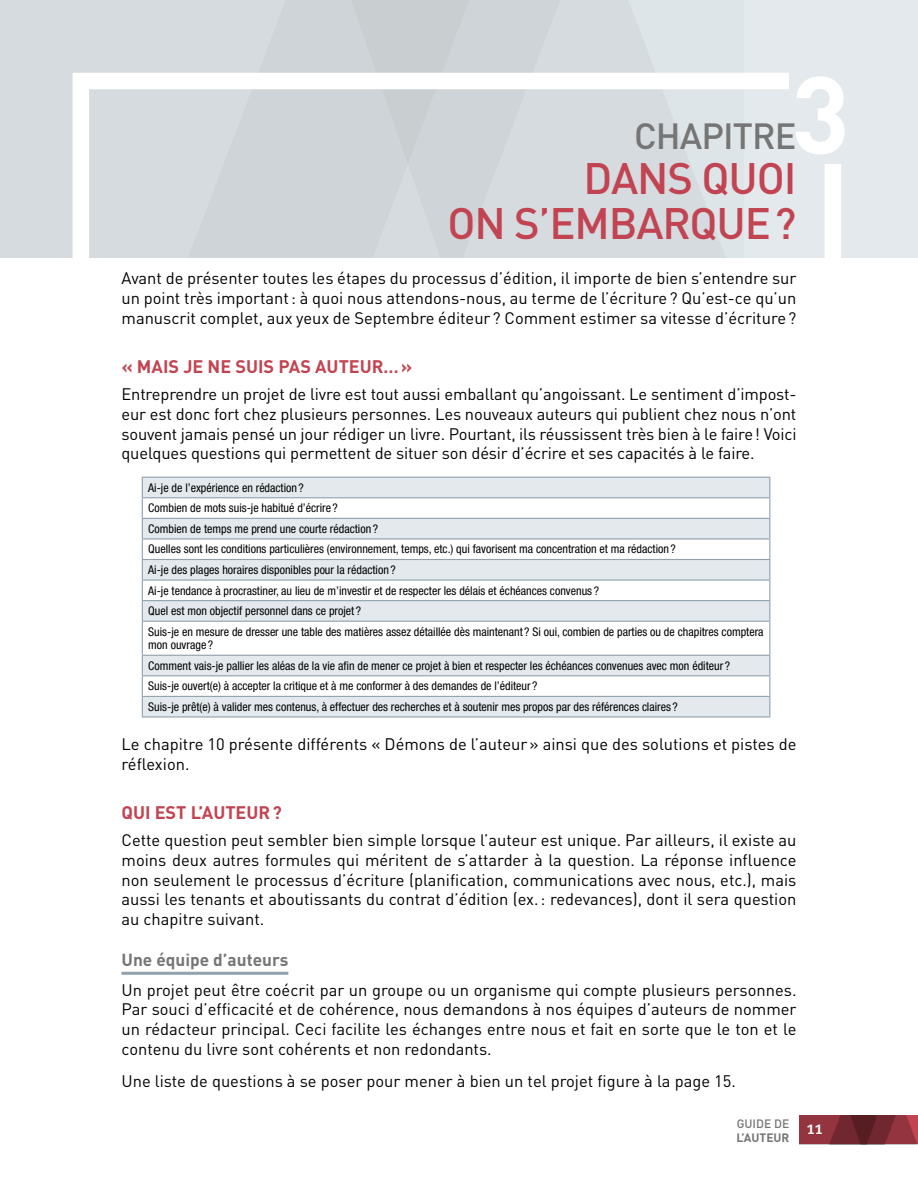
<style>
.page{position:relative;width:918px;height:1188px;background:#fff}
.page>*{position:absolute;margin:0;border:0;box-sizing:border-box;transform-origin:0 0}
.t1{font:700 108px "DIN Offc";color:#fff}
.t2{font:500 43.5px/45px "DIN Offc";letter-spacing:-.025em;color:#c24452;text-align:right}
.t3{font:500 36px "DIN Offc";letter-spacing:-.025em;color:#747574}
.t4{font:700 18px "DIN Offc";color:#c24452}
.t5{font:700 17.25px "DIN Offc";color:#747574}
.t6{font:16.5px/19.8px "DIN Offc";color:#000;text-align:justify}
.t7{font:800 13.5px "Caecilia LT Std";color:#fff}
.t8{font:condensed 12px/20.5px "Helvetica Neue LT Std";color:#000}
.t9{font:700 12px "DIN Offc";color:#747574}
.t10{font:500 12px "DIN Offc";color:#747574}
</style>
<div class="page">
<svg style="left:799px;top:1116px;width:119px;height:28px"></svg>
<div style="left:0;top:0;width:918px;height:257px;background:#e3e9ec"></div>
<div style="left:0;top:0;width:175px;height:257px;background:#d5dbde"></div>
<svg style="left:594px;top:0;width:131px;height:257px;fill:#d5dbde"></svg>
<div style="left:175px;top:0;width:419px;height:257px;background:#ced4d7"></div>
<div style="left:73px;top:73px;width:768px;height:268px;border:16px solid #fff"></div>
<div style="left:789px;top:71px;width:61px;height:93px;background:#e3e9ec"></div>
<hr style="left:122px;top:972px;width:166px;height:3px;background:#92a1ac">
<svg style="left:143px;top:478px;width:626px;height:238px;fill:#e3e9ec"></svg>
<hr style="left:142px;top:477px;width:628px;height:1px;background:#92a1ac">
<hr style="left:142px;top:497px;width:628px;height:1px;background:#92a1ac">
<hr style="left:142px;top:518px;width:628px;height:1px;background:#92a1ac">
<hr style="left:142px;top:538px;width:628px;height:1px;background:#92a1ac">
<hr style="left:142px;top:559px;width:628px;height:1px;background:#92a1ac">
<hr style="left:142px;top:580px;width:628px;height:1px;background:#92a1ac">
<hr style="left:142px;top:600px;width:628px;height:1px;background:#92a1ac">
<svg style="left:142px;top:478px;width:1px;height:143px"></svg>
<svg style="left:769px;top:478px;width:1px;height:143px"></svg>
<hr style="left:142px;top:621px;width:628px;height:1px;background:#92a1ac">
<hr style="left:142px;top:622px;width:1px;height:33px;background:#92a1ac">
<hr style="left:769px;top:622px;width:1px;height:33px;background:#92a1ac">
<hr style="left:142px;top:655px;width:628px;height:1px;background:#92a1ac">
<hr style="left:142px;top:675px;width:628px;height:1px;background:#92a1ac">
<hr style="left:142px;top:696px;width:628px;height:1px;background:#92a1ac">
<svg style="left:142px;top:656px;width:1px;height:60px"></svg>
<svg style="left:769px;top:656px;width:1px;height:60px"></svg>
<hr style="left:142px;top:716px;width:628px;height:2px;background:#92a1ac">
<h1 class="t1" style="left:791px;top:44px;width:60px">3</h1>
<h3 class="t3" style="left:634px;top:113px;width:164px">CHAPITRE</h3>
<h2 class="t2" style="left:448px;top:154px;width:350px">DANS QUOI<br>ON S’EMBARQUE?</h2>
<p class="t6" style="left:122px;top:268px;width:677px">Avant de présenter toutes les étapes du processus d’édition, il importe de bien s’entendre sur un point très important: à quoi nous attendons-nous, au terme de l’écriture? Qu’est-ce qu’un manuscrit complet, aux yeux de Septembre éditeur ? Comment estimer sa vitesse d’écriture?</p>
<p class="t4" style="left:122px;top:354px;width:292px">« MAIS JE NE SUIS PAS AUTEUR…»</p>
<p class="t6" style="left:122px;top:384px;width:677px">Entreprendre un projet de livre est tout aussi emballant qu’angoissant. Le sentiment d’impost&shy;eur est donc fort chez plusieurs personnes. Les nouveaux auteurs qui publient chez nous n’ont souvent jamais pensé un jour rédiger un livre. Pourtant, ils réussissent très bien à le faire! Voici quelques questions qui permettent de situer son désir d’écrire et ses capacités à le faire.</p>
<p class="t8" style="left:148px;top:477px;width:617px">Ai-je de l’expérience en rédaction ?<br>Combien de mots suis-je habitué d’écrire ?<br>Combien de temps me prend une courte rédaction ?<br>Quelles sont les conditions particulières (environnement, temps, etc.) qui favorisent ma concentration et ma rédaction ?<br>Ai-je des plages horaires disponibles pour la rédaction ?<br>Ai-je tendance à procrastiner, au lieu de m’investir et de respecter les délais et échéances convenus ?<br>Quel est mon objectif personnel dans ce projet ?<br>Suis-je en mesure de dresser une table des matières assez détaillée dès maintenant ? Si oui, combien de parties ou de chapitres comptera</p>
<p class="t8" style="left:148px;top:635px;width:583px">mon ouvrage ?<br>Comment vais-je pallier les aléas de la vie afin de mener ce projet à bien et respecter les échéances convenues avec mon éditeur ?<br>Suis-je ouvert(e) à accepter la critique et à me conformer à des demandes de l’éditeur ?<br>Suis-je prêt(e) à valider mes contenus, à effectuer des recherches et à soutenir mes propos par des références claires ?</p>
<p class="t6" style="left:122px;top:734px;width:676px">Le chapitre 10 présente différents « Démons de l’auteur» ainsi que des solutions et pistes de réflexion.</p>
<p class="t4" style="left:122px;top:800px;width:162px">QUI EST L’AUTEUR?</p>
<p class="t6" style="left:122px;top:830px;width:677px">Cette question peut sembler bien simple lorsque l’auteur est unique. Par ailleurs, il existe au moins deux autres formules qui méritent de s’attarder à la question. La réponse influence non seulement le processus d’écriture (planification, communications avec nous, etc.), mais aussi les tenants et aboutissants du contrat d’édition (ex.: redevances), dont il sera question au chapitre suivant.</p>
<p class="t5" style="left:122px;top:949px;width:168px">Une équipe d’auteurs</p>
<p class="t6" style="left:122px;top:980px;width:677px">Un projet peut être coécrit par un groupe ou un organisme qui compte plusieurs personnes.<br>Par souci d’efficacité et de cohérence, nous demandons à nos équipes d’auteurs de nommer un rédacteur principal. Ceci facilite les échanges entre nous et fait en sorte que le ton et le contenu du livre sont cohérents et non redondants.</p>
<p class="t6" style="left:122px;top:1071px;width:616px">Une liste de questions à se poser pour mener à bien un tel projet figure à la page 15.</p>
<p class="t10" style="left:737px;top:1116px;width:54px">GUIDE DE</p>
<p class="t9" style="left:736px;top:1130px;width:55px">L’AUTEUR</p>
<p class="t7" style="left:807px;top:1121px;width:17px">11</p>
</div>
